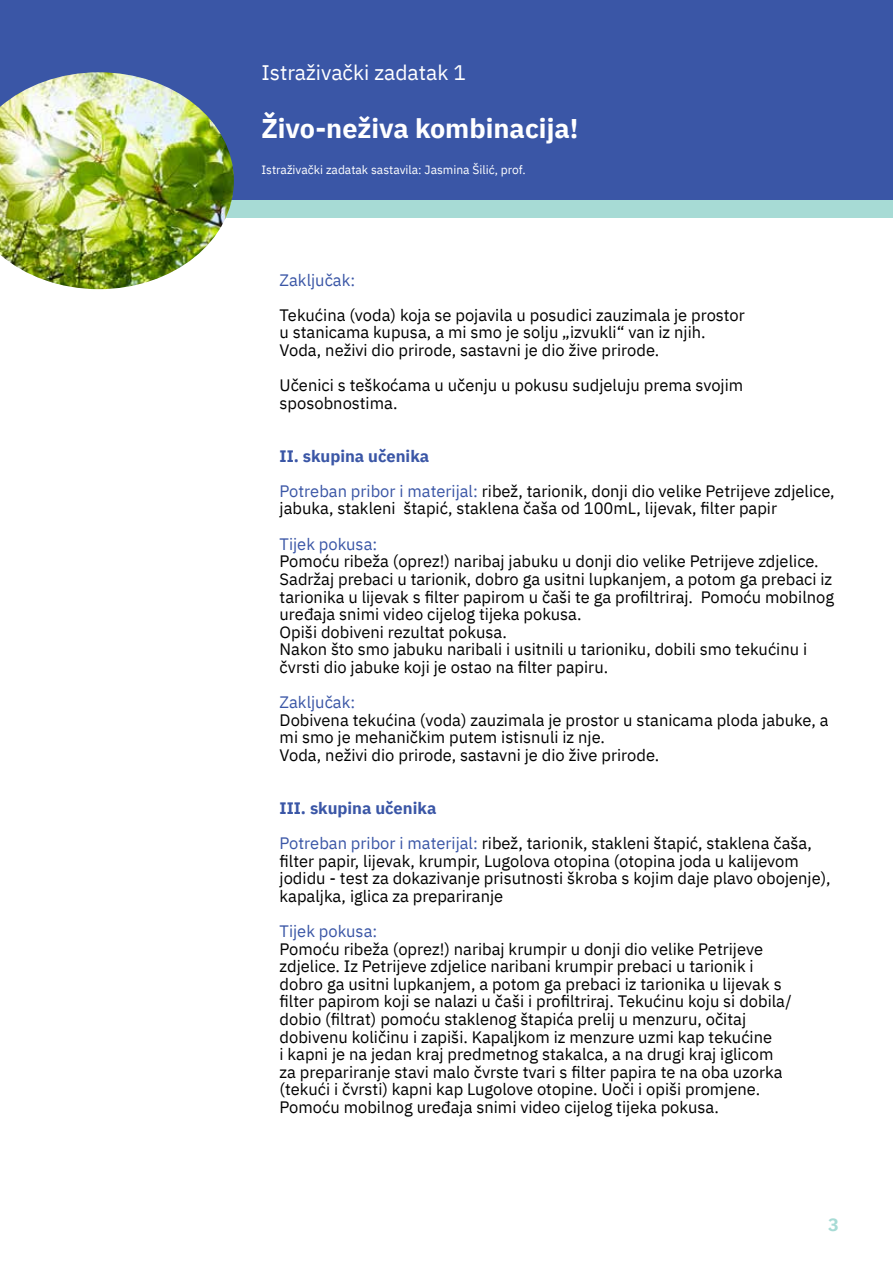
<style>
.page{position:relative;width:893px;height:1263px;background:#fff}
.page>*{position:absolute;margin:0;border:0;box-sizing:border-box;transform-origin:0 0}
.t1{font:700 27px "IBM Plex Sans";color:#fff}
.t2{font:21px "IBM Plex Sans";color:#fff}
.t3{font:700 18px "IBM Plex Sans";color:#a7dbd5}
.t4{font:16.5px/17.5px "IBM Plex Sans";color:#000}
.t5{font:16.5px "IBM Plex Sans";color:#3a56a6}
.t6{font:12px "IBM Plex Sans";color:#fff}
.s1{font-weight:700;color:#3a56a6}
.s2{color:#3a56a6}
</style>
<div class="page">
<div style="left:0;top:0;width:893px;height:208px;background:#3a56a6"></div>
<div style="left:0;top:200px;width:893px;height:18px;background:#a7dbd5"></div>
<img style="left:0;top:72px;width:234px;height:217px">
<p class="t2" style="left:261px;top:57px;width:206px">Istraživački zadatak 1</p>
<h1 class="t1" style="left:261px;top:107px;width:318px">Živo-neživa kombinacija!</h1>
<p class="t6" style="left:261px;top:160px;width:266px">Istraživački zadatak sastavila: Jasmina Šilić, prof.</p>
<p class="t5" style="left:280px;top:267px;width:77px">Zaključak:</p>
<p class="t4" style="left:280px;top:305px;width:467px">Tekućina (voda) koja se pojavila u posudici zauzimala je prostor u stanicama kupusa, a mi smo je solju „izvukli“ van iz njih.<br>Voda, neživi dio prirode, sastavni je dio žive prirode.</p>
<p class="t4" style="left:280px;top:375px;width:465px">Učenici s teškoćama u učenju u pokusu sudjeluju prema svojim sposobnostima.</p>
<p class="t4" style="left:280px;top:437px;width:556px;line-height:35.2px"><span class="s1">II. skupina učenika<br></span><span class="s2">Potreban pribor i materijal:</span> ribež, tarionik, donji dio velike Petrijeve zdjelice,</p>
<p class="t4" style="left:280px;top:498px;width:499px">jabuka, stakleni štapić, staklena čaša od 100mL, lijevak, filter papir</p>
<p class="t5" style="left:280px;top:531px;width:99px">Tijek pokusa:</p>
<p class="t4" style="left:280px;top:551px;width:556px">Pomoću ribeža (oprez!) naribaj jabuku u donji dio velike Petrijeve zdjelice.<br>Sadržaj prebaci u tarionik, dobro ga usitni lupkanjem, a potom ga prebaci iz tarionika u lijevak s filter papirom u čaši te ga profiltriraj. Pomoću mobilnog uređaja snimi video cijelog tijeka pokusa.<br>Opiši dobiveni rezultat pokusa.<br>Nakon što smo jabuku naribali i usitnili u tarioniku, dobili smo tekućinu i čvrsti dio jabuke koji je ostao na filter papiru.</p>
<p class="t5" style="left:280px;top:690px;width:77px">Zaključak:</p>
<p class="t4" style="left:280px;top:710px;width:550px">Dobivena tekućina (voda) zauzimala je prostor u stanicama ploda jabuke, a mi smo je mehaničkim putem istisnuli iz nje.<br>Voda, neživi dio prirode, sastavni je dio žive prirode.</p>
<p class="t4" style="left:280px;top:789px;width:534px;line-height:35.2px"><span class="s1">III. skupina učenika<br></span><span class="s2">Potreban pribor i materijal:</span> ribež, tarionik, stakleni štapić, staklena čaša,</p>
<p class="t4" style="left:280px;top:850px;width:553px">filter papir, lijevak, krumpir, Lugolova otopina (otopina joda u kalijevom jodidu - test za dokazivanje prisutnosti škroba s kojim daje plavo obojenje), kapaljka, iglica za prepariranje</p>
<p class="t5" style="left:280px;top:918px;width:99px">Tijek pokusa:</p>
<p class="t4" style="left:280px;top:938px;width:514px">Pomoću ribeža (oprez!) naribaj krumpir u donji dio velike Petrijeve zdjelice. Iz Petrijeve zdjelice naribani krumpir prebaci u tarionik i dobro ga usitni lupkanjem, a potom ga prebaci iz tarionika u lijevak s filter papirom koji se nalazi u čaši i profiltriraj. Tekućinu koju si dobila/ dobio (filtrat) pomoću staklenog štapića prelij u menzuru, očitaj dobivenu količinu i zapiši. Kapaljkom iz menzure uzmi kap tekućine<br>i kapni je na jedan kraj predmetnog stakalca, a na drugi kraj iglicom za prepariranje stavi malo čvrste tvari s filter papira te na oba uzorka (tekući i čvrsti) kapni kap Lugolove otopine. Uoči i opiši promjene.<br>Pomoću mobilnog uređaja snimi video cijelog tijeka pokusa.</p>
<p class="t3" style="left:828px;top:1210px;width:12px">3</p>
</div>
